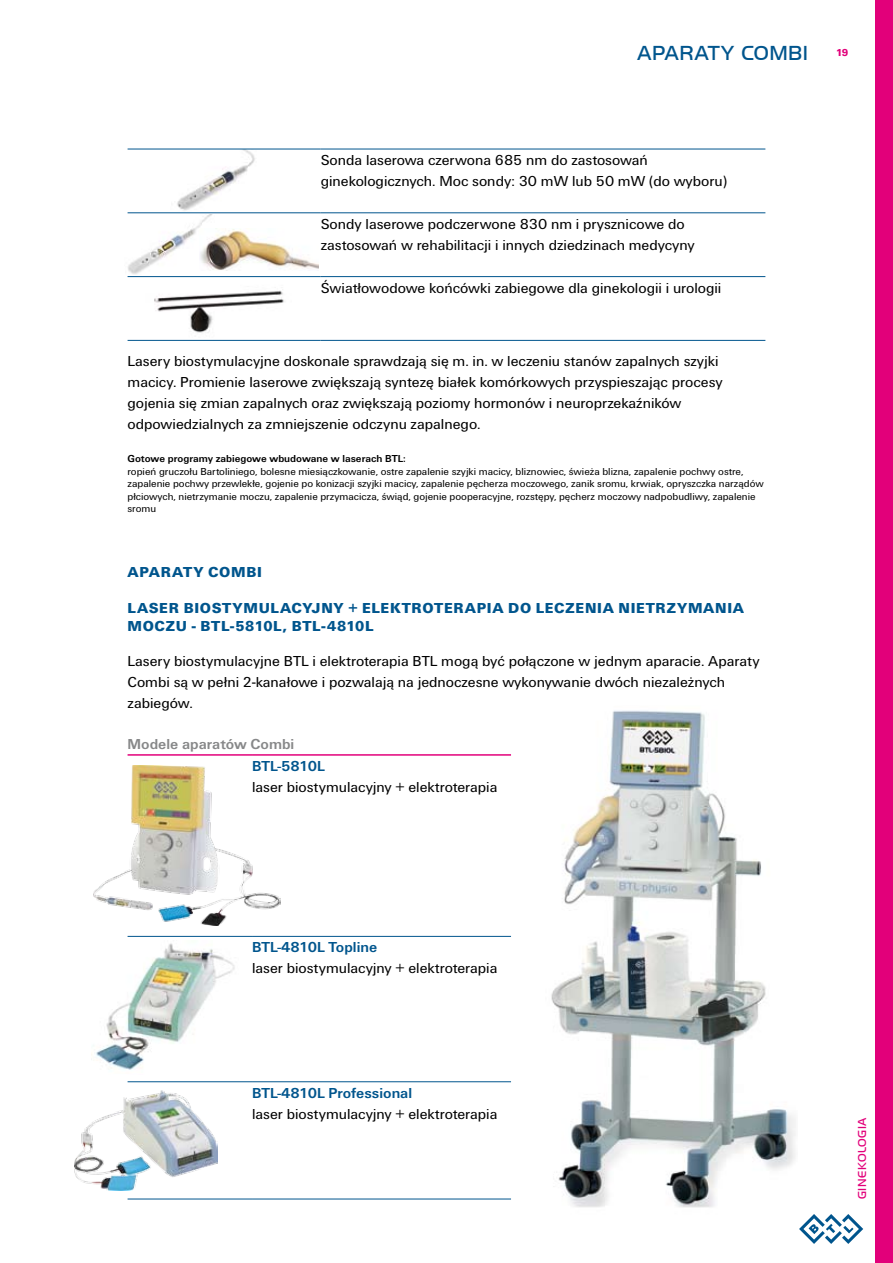
<style>
.page{position:relative;width:893px;height:1263px;background:#fff}
.page>*{position:absolute;margin:0;border:0;box-sizing:border-box;transform-origin:0 0}
.t1{font:21px "Handel Got D Ligh";letter-spacing:.02em;color:#00558d}
.t2{font:15px/21px "U001 TOT";color:#000}
.t3{font:15px/18px "U001 TOT Blac";letter-spacing:.045em;color:#00558d}
.t4{font:700 15px "U001 TOT";color:#00558d}
.t5{font:700 15px "U001 TOT";color:#878889}
.t6{font:12px "Handel Got D Ligh";letter-spacing:.05em;color:#e2007a}
.t7{font:10.5px/12.6px "U001 TOT";color:#000}
.t8{font:700 10.5px "U001 TOT";color:#000}
.t9{font:10.5px "U001 TOT Blac";color:#e2007a}
</style>
<div class="page">
<svg style="left:799px;top:1214px;width:64px;height:30px"></svg>
<div style="left:875px;top:0;width:18px;height:1263px;background:#e2007a"></div>
<img style="left:551px;top:710px;width:245px;height:498px">
<img style="left:154px;top:291px;width:131px;height:42px">
<img style="left:177px;top:150px;width:78px;height:61px">
<img style="left:128px;top:215px;width:84px;height:59px">
<img style="left:94px;top:765px;width:186px;height:160px">
<img style="left:96px;top:943px;width:139px;height:127px">
<img style="left:75px;top:1091px;width:142px;height:99px">
<hr style="left:128px;top:936px;width:124px;height:1px;background:#00558d">
<hr style="left:252px;top:936px;width:259px;height:1px;background:#00558d">
<hr style="left:128px;top:1081px;width:124px;height:1px;background:#00558d">
<hr style="left:252px;top:1081px;width:259px;height:1px;background:#00558d">
<hr style="left:128px;top:1199px;width:124px;height:1px;background:#00558d">
<hr style="left:252px;top:1199px;width:259px;height:1px;background:#00558d">
<hr style="left:128px;top:754px;width:124px;height:2px;background:#e2007a">
<hr style="left:252px;top:754px;width:259px;height:2px;background:#e2007a">
<hr style="left:128px;top:149px;width:193px;height:1px;background:#00558d">
<hr style="left:321px;top:149px;width:444px;height:1px;background:#00558d">
<hr style="left:128px;top:213px;width:193px;height:1px;background:#00558d">
<hr style="left:321px;top:213px;width:444px;height:1px;background:#00558d">
<hr style="left:128px;top:276px;width:193px;height:1px;background:#00558d">
<hr style="left:321px;top:276px;width:444px;height:1px;background:#00558d">
<hr style="left:128px;top:340px;width:193px;height:1px;background:#00558d">
<hr style="left:321px;top:340px;width:444px;height:1px;background:#00558d">
<img style="left:200px;top:228px;width:119px;height:43px">
<h1 class="t1" style="left:637px;top:41px;width:172px">APARATY COMBI</h1>
<p class="t9" style="left:836px;top:47px;width:13px">19</p>
<p class="t2" style="left:321px;top:150px;width:408px">Sonda laserowa czerwona 685 nm do zastosowań ginekologicznych. Moc sondy: 30 mW lub 50 mW (do wyboru)</p>
<p class="t2" style="left:321px;top:213px;width:376px">Sondy laserowe podczerwone 830 nm i prysznicowe do zastosowań w rehabilitacji i innych dziedzinach medycyny</p>
<p class="t2" style="left:321px;top:277px;width:402px">Światłowodowe końcówki zabiegowe dla ginekologii i urologii</p>
<p class="t2" style="left:128px;top:351px;width:597px">Lasery biostymulacyjne doskonale sprawdzają się m. in. w leczeniu stanów zapalnych szyjki macicy. Promienie laserowe zwiększają syntezę białek komórkowych przyspieszając procesy gojenia się zmian zapalnych oraz zwiększają poziomy hormonów i neuroprzekaźników odpowiedzialnych za zmniejszenie odczynu zapalnego.</p>
<p class="t8" style="left:128px;top:453px;width:280px">Gotowe programy zabiegowe wbudowane w laserach BTL:</p>
<p class="t7" style="left:128px;top:465px;width:638px">ropień gruczołu Bartoliniego, bolesne miesiączkowanie, ostre zapalenie szyjki macicy, bliznowiec, świeża blizna, zapalenie pochwy ostre, zapalenie pochwy przewlekłe, gojenie po konizacji szyjki macicy, zapalenie pęcherza moczowego, zanik sromu, krwiak, opryszczka narządów płciowych, nietrzymanie moczu, zapalenie przymacicza, świąd, gojenie pooperacyjne, rozstępy, pęcherz moczowy nadpobudliwy, zapalenie sromu</p>
<p class="t3" style="left:128px;top:563px;width:136px">APARATY COMBI</p>
<p class="t3" style="left:128px;top:599px;width:618px">LASER BIOSTYMULACYJNY + ELEKTROTERAPIA DO LECZENIA NIETRZYMANIA<br>MOCZU - BTL-5810L, BTL-4810L</p>
<p class="t2" style="left:128px;top:651px;width:633px">Lasery biostymulacyjne BTL i elektroterapia BTL mogą być połączone w jednym aparacie. Aparaty<br>Combi są w pełni 2-kanałowe i pozwalają na jednoczesne wykonywanie dwóch niezależnych zabiegów.</p>
<p class="t5" style="left:128px;top:735px;width:168px">Modele aparatów Combi</p>
<p class="t4" style="left:252px;top:757px;width:74px">BTL-5810L</p>
<p class="t2" style="left:252px;top:777px;width:247px">laser biostymulacyjny + elektroterapia</p>
<p class="t4" style="left:252px;top:939px;width:127px">BTL-4810L Topline</p>
<p class="t2" style="left:252px;top:958px;width:247px">laser biostymulacyjny + elektroterapia</p>
<p class="t4" style="left:252px;top:1084px;width:162px">BTL-4810L Professional</p>
<p class="t2" style="left:252px;top:1103px;width:247px">laser biostymulacyjny + elektroterapia</p>
<p class="t6" style="left:855px;top:1199px;width:83px;rotate:-90deg">GINEKOLOGIA</p>
</div>
